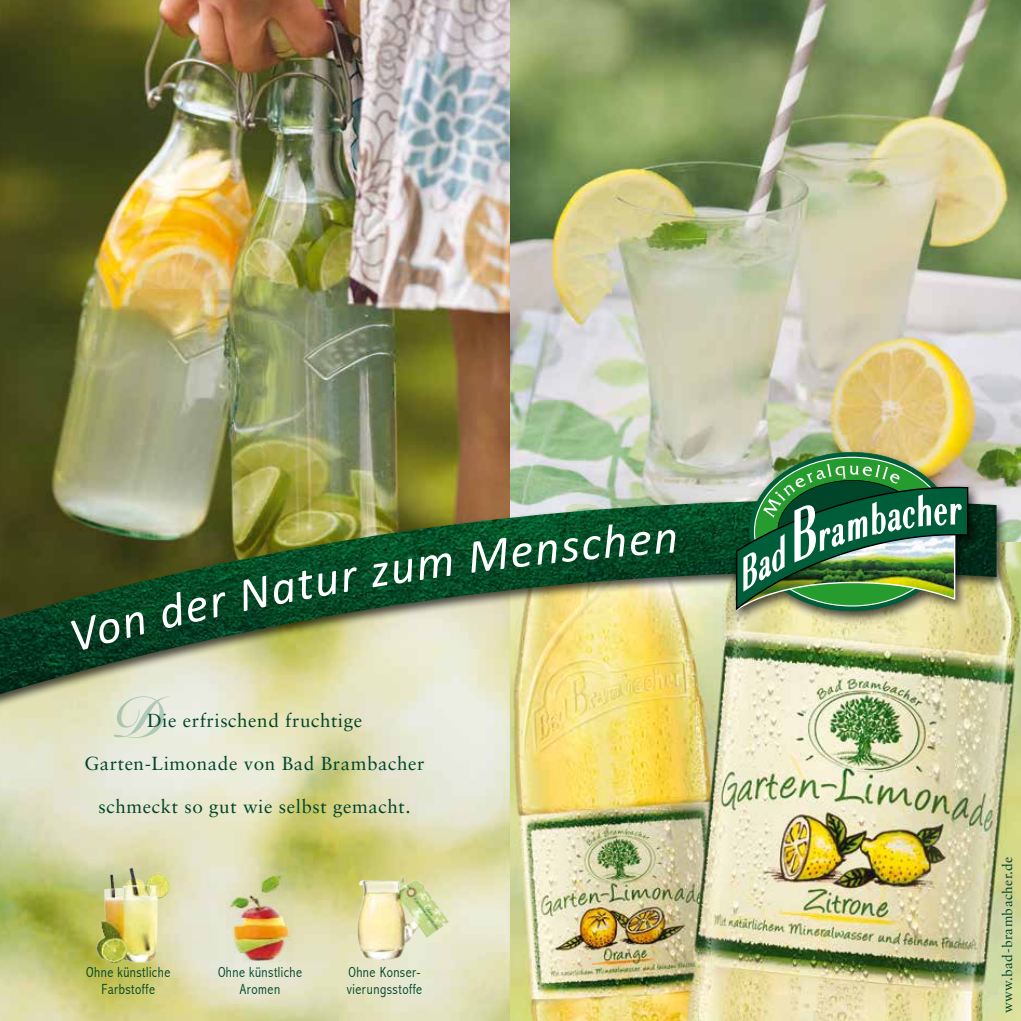
<style>
.page{position:relative;width:1021px;height:1021px;background:#fff}
.page>*{position:absolute;margin:0;border:0;box-sizing:border-box;transform-origin:0 0}
.t1{font:56.85px "Snell Roundhand Bold Script";color:#005d3a}
.t2{font:18.9px "Sabon";letter-spacing:.03em;color:#004429}
.t3{font:300 condensed 14.7px/16.8px "Abadi";letter-spacing:.03em;color:#004429;text-align:center}
.t4{font:13.8px "Sabon";letter-spacing:.03em;color:#004429}
</style>
<div class="page">
<img style="left:0;top:710px;width:510px;height:310px">
<img style="left:0;top:0;width:510px;height:497px">
<img style="left:510px;top:0;width:510px;height:1020px">
<img style="left:226px;top:874px;width:66px;height:88px">
<img style="left:93px;top:861px;width:80px;height:107px">
<img style="left:355px;top:873px;width:96px;height:90px">
<div style="left:0;top:497px;width:1007px;height:213px;background:#000;opacity:.7"></div>
<img style="left:0;top:500px;width:996px;height:194px">
<img style="left:71px;top:524px;width:604px;height:125px">
<div style="left:729px;top:448px;width:251px;height:178px;background:#000;opacity:.7"></div>
<img style="left:736px;top:452px;width:232px;height:159px">
<h1 class="t1" style="left:112px;top:684px;width:55px">D</h1>
<p class="t2" style="left:147px;top:709px;width:217px">Die erfrischend fruchtige</p>
<p class="t2" style="left:85px;top:751px;width:341px">Garten-Limonade von Bad Brambacher</p>
<p class="t2" style="left:98px;top:794px;width:313px">schmeckt so gut wie selbst gemacht.</p>
<p class="t3" style="left:86px;top:963px;width:85px">Ohne künstliche<br>Farbstoffe</p>
<p class="t3" style="left:218px;top:963px;width:86px">Ohne künstliche<br>Aromen</p>
<p class="t3" style="left:347px;top:963px;width:77px;text-align:left">Ohne Konser&shy;vierungsstoffe</p>
<p class="t4" style="left:999px;top:1013px;width:158px;rotate:-90deg">www.bad-brambacher.de</p>
</div>
